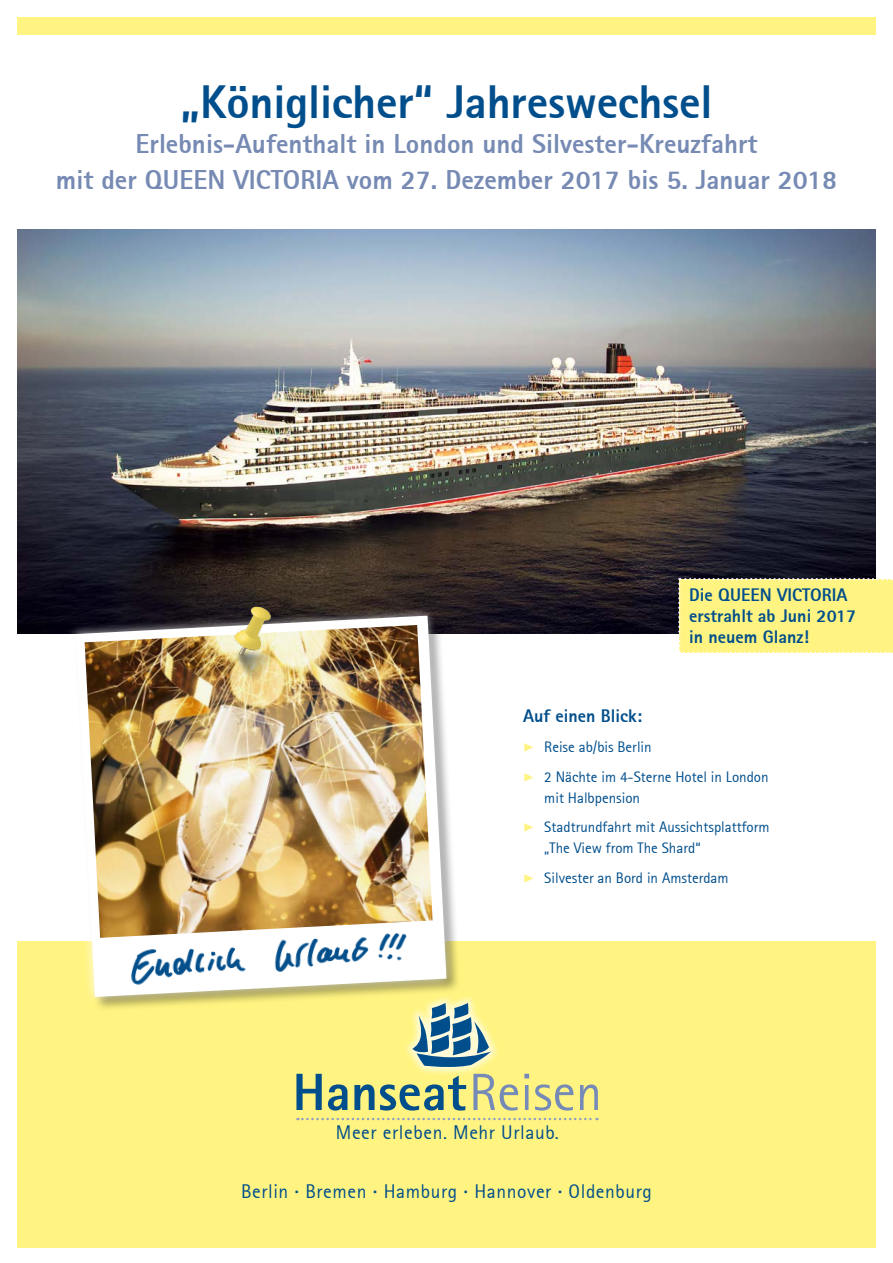
<style>
.page{position:relative;width:893px;height:1263px;background:#fff}
.page>*{position:absolute;margin:0;border:0;box-sizing:border-box;transform-origin:0 0}
.t1{font:800 52.5px "Rotis Sans Serif";color:#004e8b}
.t2{font:800 46.5px "Rotis Sans Serif";letter-spacing:-.005em;color:#004e8b}
.t3{font:800 27px/35.7px "Rotis Sans Serif";color:#768ab3;text-align:center}
.t4{font:19.5px "Rotis Sans Serif";letter-spacing:.03em;color:#004e8b}
.t5{font:800 18px/21px "Rotis Sans Serif";color:#004e8b}
.t6{font:15px/29.5px "Rotis Sans Serif";color:#004e8b}
.s1{font-family:"Minion Pro";font-weight:700;font-style:italic;font-size:18px;color:#fff481}
.s2{font-weight:400;color:#768ab7}
.s3{font-weight:700}
</style>
<div class="page">
<div style="left:17px;top:17px;width:859px;height:17px;background:#fff481"></div>
<div style="left:17px;top:941px;width:859px;height:306px;background:#fff481"></div>
<div style="left:403px;top:993px;width:98px;height:84px;background:#fff;opacity:.75"></div>
<svg style="left:412px;top:1003px;width:79px;height:64px;background:#86a7a5"></svg>
<svg style="left:297px;top:1118px;width:300px;height:2px"></svg>
<img style="left:17px;top:230px;width:859px;height:404px">
<div style="left:678px;top:578px;width:215px;height:75px;background:#fff481"></div>
<div style="left:74px;top:614px;width:387px;height:397px;background:#000;opacity:.4"></div>
<svg style="left:65px;top:605px;width:392px;height:402px"></svg>
<svg style="left:76px;top:616px;width:370px;height:381px"></svg>
<img style="left:85px;top:625px;width:348px;height:313px">
<img style="left:224px;top:600px;width:71px;height:84px">
<img style="left:126px;top:929px;width:287px;height:60px">
<h2 class="t2" style="left:180px;top:72px;width:534px">„Königlicher“ Jahreswechsel</h2>
<h3 class="t3" style="left:56px;top:126px;width:783px">Erlebnis-Aufenthalt in London und Silvester-Kreuzfahrt<br>mit der QUEEN VICTORIA vom 27. Dezember 2017 bis 5. Januar 2018</h3>
<p class="t5" style="left:523px;top:706px;width:120px">Auf einen Blick:</p>
<p class="t5" style="left:689px;top:585px;width:169px">Die QUEEN VICTORIA erstrahlt ab Juni 2017 in neuem Glanz!</p>
<p class="t6" style="left:523px;top:732px;width:247px"><span class="s1">▶</span> Reise ab/bis Berlin<br><span class="s1">▶</span> 2 Nächte im 4-Sterne Hotel in London</p>
<p class="t6" style="left:523px;top:783px;width:248px;text-indent:21px">mit Halbpension<br><span class="s1">▶</span> Stadtrundfahrt mit Aussichtsplattform</p>
<p class="t6" style="left:523px;top:833px;width:207px;text-align:center">„The View from The Shard“<br><span class="s1">▶</span> Silvester an Bord in Amsterdam</p>
<h1 class="t1" style="left:293px;top:1059px;width:311px">Hanseat<span class="s2">Reisen</span></h1>
<h3 class="t4" style="left:336px;top:1121px;width:224px">Meer erleben. Mehr Urlaub.</h3>
<h3 class="t4" style="left:241px;top:1180px;width:412px">Berlin <span class="s3">·</span> Bremen <span class="s3">·</span> Hamburg <span class="s3">·</span> Hannover <span class="s3">·</span> Oldenburg</h3>
</div>
